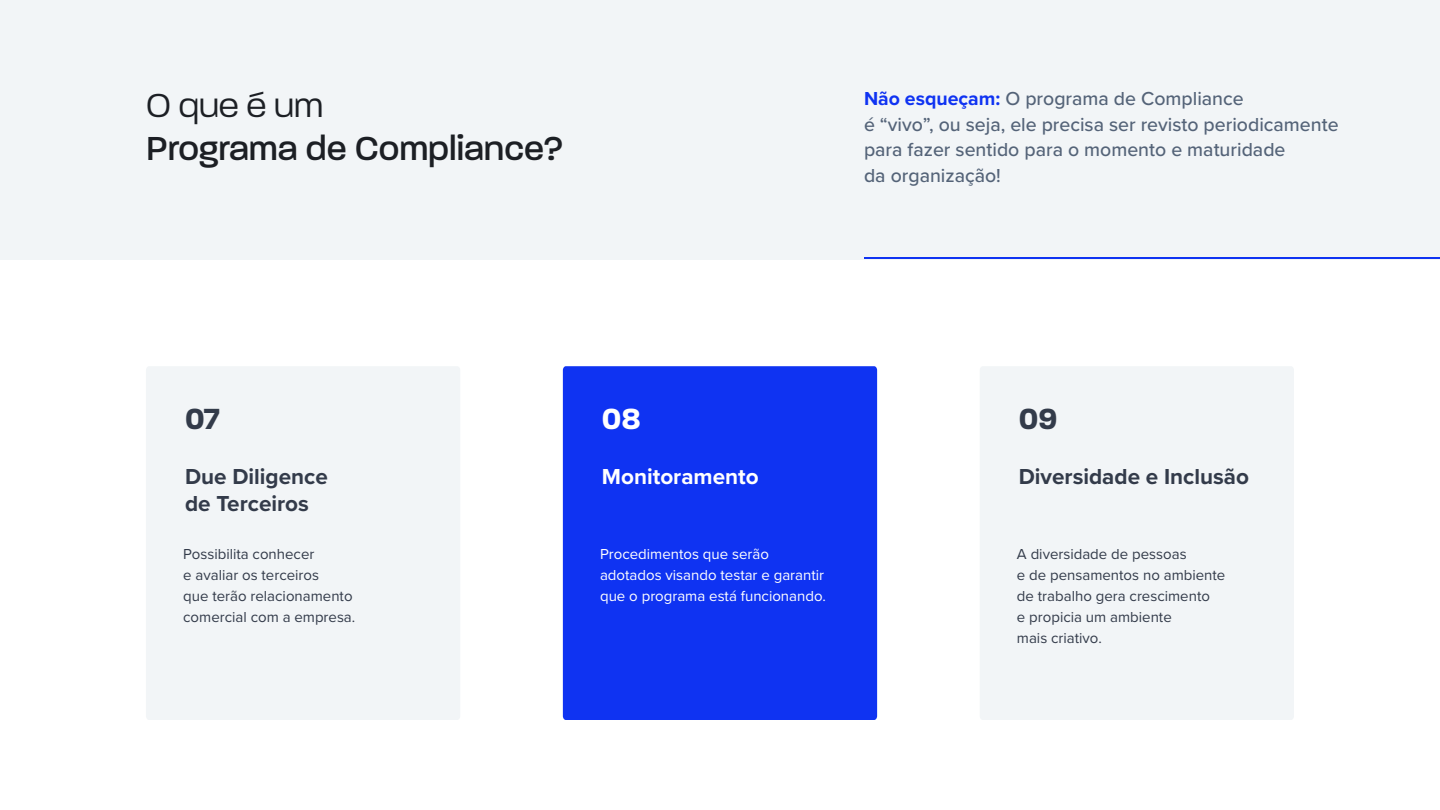
<style>
.page{position:relative;width:1440px;height:810px;background:#fff}
.page>*{position:absolute;margin:0;border:0;box-sizing:border-box;transform-origin:0 0}
.t1{font:500 36px "Paralucent";color:#1c1f24}
.t2{font:300 36px "Paralucent";color:#1c1f24}
.t3{font:700 31.5px "Paralucent";color:#333b4a}
.t4{font:700 31.5px "Paralucent";color:#fff}
.t5{font:700 22.5px/27px "Proxima Nova";color:#333b4a}
.t6{font:700 22.5px "Proxima Nova";color:#fff}
.t7{font:500 19.5px/25.5px "Proxima Nova";color:#546378}
.t8{font:15px/21px "Proxima Nova";color:#333b4a}
.t9{font:15px/21px "Proxima Nova";color:#fff}
.s1{font-weight:700;color:#0f33f2}
</style>
<div class="page">
<div style="left:0;top:0;width:1440px;height:260px;background:#f2f5f7"></div>
<hr style="left:864px;top:257px;width:576px;height:2px;background:#0f33f2">
<div style="left:146px;top:366px;width:314px;height:354px;background:#f2f5f7"></div>
<div style="left:563px;top:366px;width:314px;height:354px;background:#0f33f2"></div>
<div style="left:980px;top:366px;width:314px;height:354px;background:#f2f5f7"></div>
<h1 class="t2" style="left:146px;top:84px;width:179px">O que é um</h1>
<h1 class="t1" style="left:146px;top:127px;width:419px">Programa de Compliance?</h1>
<h3 class="t7" style="left:864px;top:85px;width:476px"><span class="s1">Não esqueçam:</span> O programa de Compliance<br>é “vivo”, ou seja, ele precisa ser revisto periodicamente para fazer sentido para o momento e maturidade<br>da organização!</h3>
<h2 class="t3" style="left:185px;top:400px;width:36px">07</h2>
<h3 class="t5" style="left:185px;top:463px;width:144px">Due Diligence de Terceiros</h3>
<p class="t8" style="left:183px;top:542px;width:174px">Possibilita conhecer<br>e avaliar os terceiros<br>que terão relacionamento comercial com a empresa.</p>
<h2 class="t4" style="left:602px;top:400px;width:41px">08</h2>
<h2 class="t3" style="left:1019px;top:400px;width:40px">09</h2>
<h3 class="t6" style="left:602px;top:460px;width:158px">Monitoramento</h3>
<h3 class="t5" style="left:1019px;top:463px;width:232px">Diversidade e Inclusão</h3>
<p class="t9" style="left:600px;top:542px;width:227px">Procedimentos que serão adotados visando testar e garantir que o programa está funcionando.</p>
<p class="t8" style="left:1017px;top:542px;width:210px">A diversidade de pessoas<br>e de pensamentos no ambiente de trabalho gera crescimento<br>e propicia um ambiente<br>mais criativo.</p>
</div>
